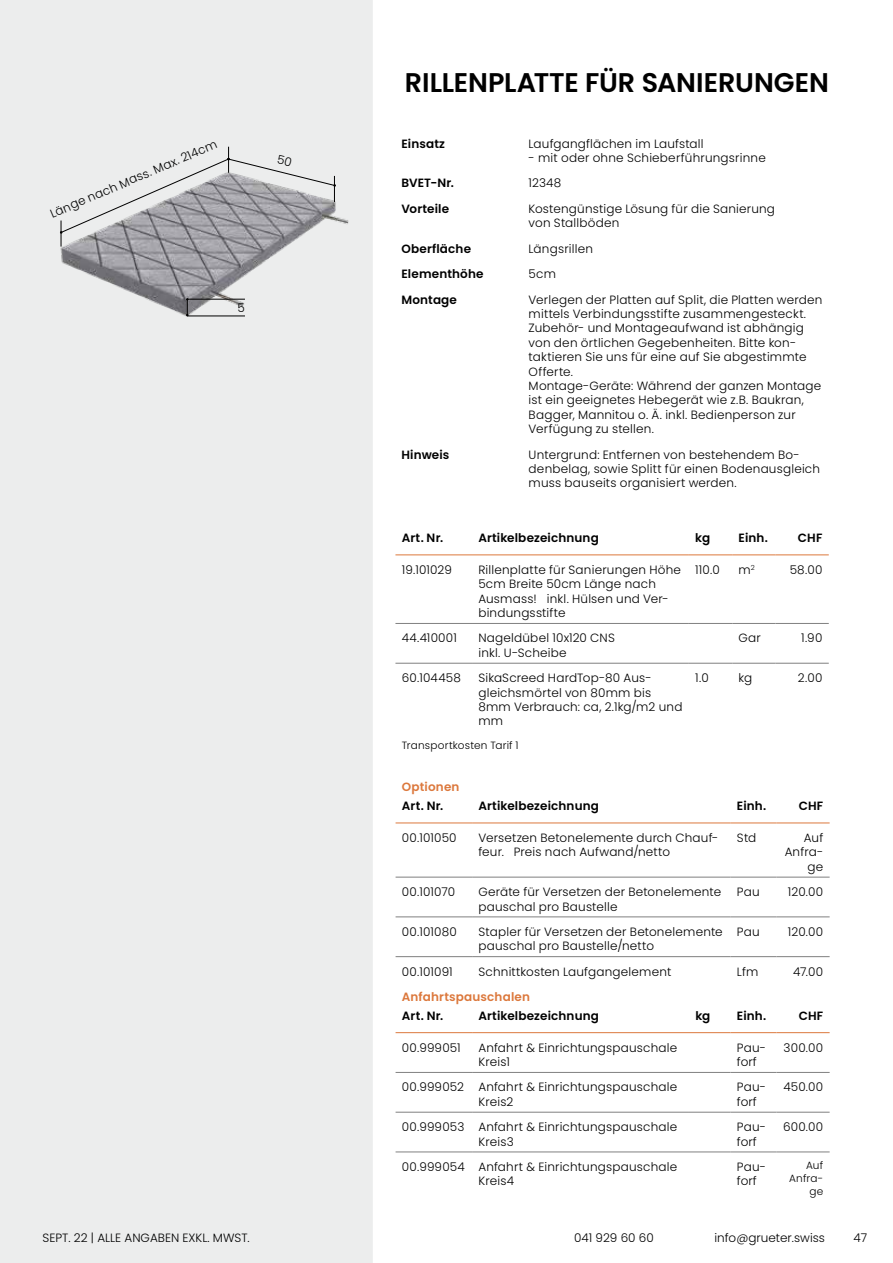
<style>
.page{position:relative;width:893px;height:1263px;background:#fff}
.page>*{position:absolute;margin:0;border:0;box-sizing:border-box;transform-origin:0 0}
.t1{font:600 27px "Poppins";color:#000}
.t2{font:300 12px/14.4px "Poppins";letter-spacing:.015em;color:#000}
.t3{font:600 12px "Poppins";letter-spacing:.01em;color:#000}
.t4{font:600 12px "Poppins";letter-spacing:.015em;color:#dc783c}
.t5{font:300 10.5px/12.6px "Poppins";letter-spacing:.02em;color:#000;text-align:right}
</style>
<div class="page">
<div style="left:0;top:0;width:373px;height:1263px;background:#eceded"></div>
<img style="left:30px;top:158px;width:331px;height:163px">
<hr style="left:187px;top:316px;width:58px;height:1px;background:#000">
<hr style="left:187px;top:299px;width:58px;height:1px;background:#000">
<svg style="left:186px;top:298px;width:3px;height:18px"></svg>
<hr style="left:396px;top:916px;width:76px;height:1px;background:#808080">
<hr style="left:472px;top:916px;width:258px;height:1px;background:#808080">
<hr style="left:730px;top:916px;width:46px;height:1px;background:#808080">
<hr style="left:776px;top:916px;width:54px;height:1px;background:#808080">
<hr style="left:396px;top:877px;width:76px;height:1px;background:#808080">
<hr style="left:472px;top:877px;width:258px;height:1px;background:#808080">
<hr style="left:730px;top:877px;width:46px;height:1px;background:#808080">
<hr style="left:776px;top:877px;width:54px;height:1px;background:#808080">
<hr style="left:396px;top:956px;width:76px;height:1px;background:#808080">
<hr style="left:472px;top:956px;width:258px;height:1px;background:#808080">
<hr style="left:730px;top:956px;width:46px;height:1px;background:#808080">
<hr style="left:776px;top:956px;width:54px;height:1px;background:#808080">
<hr style="left:396px;top:822px;width:76px;height:1px;background:#dc783c">
<hr style="left:472px;top:822px;width:258px;height:1px;background:#dc783c">
<hr style="left:730px;top:822px;width:46px;height:1px;background:#dc783c">
<hr style="left:776px;top:822px;width:54px;height:1px;background:#dc783c">
<hr style="left:396px;top:1112px;width:76px;height:1px;background:#808080">
<hr style="left:472px;top:1112px;width:217px;height:1px;background:#808080">
<hr style="left:689px;top:1112px;width:41px;height:1px;background:#808080">
<hr style="left:730px;top:1112px;width:46px;height:1px;background:#808080">
<hr style="left:776px;top:1112px;width:54px;height:1px;background:#808080">
<hr style="left:396px;top:1072px;width:76px;height:1px;background:#808080">
<hr style="left:472px;top:1072px;width:217px;height:1px;background:#808080">
<hr style="left:689px;top:1072px;width:41px;height:1px;background:#808080">
<hr style="left:730px;top:1072px;width:46px;height:1px;background:#808080">
<hr style="left:776px;top:1072px;width:54px;height:1px;background:#808080">
<hr style="left:396px;top:1151px;width:76px;height:1px;background:#808080">
<hr style="left:472px;top:1151px;width:217px;height:1px;background:#808080">
<hr style="left:689px;top:1151px;width:41px;height:1px;background:#808080">
<hr style="left:730px;top:1151px;width:46px;height:1px;background:#808080">
<hr style="left:776px;top:1151px;width:54px;height:1px;background:#808080">
<hr style="left:396px;top:1032px;width:76px;height:1px;background:#dc783c">
<hr style="left:472px;top:1032px;width:217px;height:1px;background:#dc783c">
<hr style="left:689px;top:1032px;width:41px;height:1px;background:#dc783c">
<hr style="left:730px;top:1032px;width:46px;height:1px;background:#dc783c">
<hr style="left:776px;top:1032px;width:54px;height:1px;background:#dc783c">
<hr style="left:395px;top:623px;width:77px;height:1px;background:#808080">
<hr style="left:472px;top:623px;width:217px;height:1px;background:#808080">
<hr style="left:689px;top:623px;width:43px;height:1px;background:#808080">
<hr style="left:732px;top:623px;width:44px;height:1px;background:#808080">
<hr style="left:776px;top:623px;width:53px;height:1px;background:#808080">
<hr style="left:395px;top:663px;width:77px;height:1px;background:#808080">
<hr style="left:472px;top:663px;width:217px;height:1px;background:#808080">
<hr style="left:689px;top:663px;width:43px;height:1px;background:#808080">
<hr style="left:732px;top:663px;width:44px;height:1px;background:#808080">
<hr style="left:776px;top:663px;width:53px;height:1px;background:#808080">
<hr style="left:395px;top:554px;width:77px;height:1px;background:#dc783c">
<hr style="left:472px;top:554px;width:217px;height:1px;background:#dc783c">
<hr style="left:689px;top:554px;width:43px;height:1px;background:#dc783c">
<hr style="left:732px;top:554px;width:44px;height:1px;background:#dc783c">
<hr style="left:776px;top:554px;width:53px;height:1px;background:#dc783c">
<svg style="left:60px;top:147px;width:276px;height:100px;background:#c5c5c8"></svg>
<p class="t2" style="left:48px;top:207px;width:181px;rotate:-23deg">Länge nach Mass. Max. 214cm</p>
<p class="t2" style="left:238px;top:300px;width:9px">5</p>
<p class="t2" style="left:43px;top:1230px;width:209px">SEPT. 22 | ALLE ANGABEN EXKL. MWST.</p>
<h1 class="t1" style="left:405px;top:67px;width:426px">RILLENPLATTE FÜR SANIERUNGEN</h1>
<p class="t3" style="left:401px;top:136px;width:45px">Einsatz</p>
<p class="t2" style="left:529px;top:136px;width:176px">Laufgangflächen im Laufstall</p>
<p class="t2" style="left:529px;top:151px;width:239px">- mit oder ohne Schieberführungsrinne</p>
<p class="t3" style="left:401px;top:176px;width:54px">BVET-Nr.</p>
<p class="t2" style="left:529px;top:176px;width:34px">12348</p>
<p class="t3" style="left:401px;top:202px;width:49px">Vorteile</p>
<p class="t2" style="left:529px;top:201px;width:248px">Kostengünstige Lösung für die Sanierung von Stallböden</p>
<p class="t3" style="left:401px;top:241px;width:71px">Oberfläche</p>
<p class="t2" style="left:529px;top:241px;width:66px">Längsrillen</p>
<p class="t3" style="left:401px;top:267px;width:84px">Elementhöhe</p>
<p class="t2" style="left:529px;top:267px;width:29px">5cm</p>
<p class="t3" style="left:401px;top:292px;width:57px">Montage</p>
<p class="t2" style="left:529px;top:292px;width:295px">Verlegen der Platten auf Split, die Platten werden mittels Verbindungsstifte zusammengesteckt.<br>Zubehör- und Montageaufwand ist abhängig von den örtlichen Gegebenheiten. Bitte kon&shy;taktieren Sie uns für eine auf Sie abgestimmte Offerte.<br>Montage-Geräte: Während der ganzen Montage ist ein geeignetes Hebegerät wie z.B. Baukran, Bagger, Mannitou o. Ä. inkl. Bedienperson zur Verfügung zu stellen.</p>
<p class="t3" style="left:401px;top:447px;width:50px">Hinweis</p>
<p class="t2" style="left:529px;top:447px;width:293px">Untergrund: Entfernen von bestehendem Bo&shy;denbelag, sowie Splitt für einen Bodenausgleich muss bauseits organisiert werden.</p>
<p class="t3" style="left:402px;top:531px;width:43px">Art. Nr.</p>
<p class="t3" style="left:478px;top:531px;width:122px">Artikelbezeichnung</p>
<p class="t3" style="left:695px;top:531px;width:16px">kg</p>
<p class="t3" style="left:739px;top:531px;width:31px">Einh.</p>
<p class="t3" style="left:798px;top:531px;width:26px">CHF</p>
<p class="t2" style="left:402px;top:562px;width:52px">19.101029</p>
<p class="t2" style="left:478px;top:562px;width:204px">Rillenplatte für Sanierungen Höhe<br>5cm Breite 50cm Länge nach<br>Ausmass! inkl. Hülsen und Ver&shy;bindungsstifte</p>
<p class="t2" style="left:695px;top:562px;width:26px">110.0</p>
<p class="t2" style="left:739px;top:562px;width:18px">m<sup>2</sup></p>
<p class="t2" style="left:790px;top:562px;width:34px">58.00</p>
<p class="t2" style="left:402px;top:631px;width:56px">44.410001</p>
<p class="t2" style="left:478px;top:631px;width:138px">Nageldübel 10x120 CNS inkl. U-Scheibe</p>
<p class="t2" style="left:739px;top:631px;width:24px">Gar</p>
<p class="t2" style="left:801px;top:631px;width:23px">1.90</p>
<p class="t2" style="left:402px;top:671px;width:61px">60.104458</p>
<p class="t2" style="left:478px;top:671px;width:206px">SikaScreed HardTop-80 Aus&shy;gleichsmörtel von 80mm bis<br>8mm Verbrauch: ca, 2.1kg/m2 und mm</p>
<p class="t2" style="left:695px;top:671px;width:15px">1.0</p>
<p class="t2" style="left:739px;top:671px;width:15px">kg</p>
<p class="t2" style="left:798px;top:671px;width:26px">2.00</p>
<p class="t5" style="left:402px;top:739px;width:118px">Transportkosten Tarif 1</p>
<p class="t4" style="left:402px;top:780px;width:59px">Optionen</p>
<p class="t3" style="left:402px;top:799px;width:43px">Art. Nr.</p>
<p class="t3" style="left:478px;top:799px;width:122px">Artikelbezeichnung</p>
<p class="t3" style="left:737px;top:799px;width:31px">Einh.</p>
<p class="t3" style="left:799px;top:799px;width:26px">CHF</p>
<p class="t2" style="left:402px;top:830px;width:56px">00.101050</p>
<p class="t2" style="left:478px;top:830px;width:242px">Versetzen Betonelemente durch Chauf&shy;feur. Preis nach Aufwand/netto</p>
<p class="t2" style="left:737px;top:830px;width:21px">Std</p>
<p class="t2" style="left:785px;top:830px;width:40px;text-align:right">Auf<br>Anfra&shy;ge</p>
<p class="t2" style="left:402px;top:885px;width:55px">00.101070</p>
<p class="t2" style="left:478px;top:885px;width:244px">Geräte für Versetzen der Betonelemente pauschal pro Baustelle</p>
<p class="t2" style="left:737px;top:885px;width:24px">Pau</p>
<p class="t2" style="left:788px;top:885px;width:37px">120.00</p>
<p class="t2" style="left:402px;top:924px;width:56px">00.101080</p>
<p class="t2" style="left:478px;top:924px;width:246px">Stapler für Versetzen der Betonelemente pauschal pro Baustelle/netto</p>
<p class="t2" style="left:737px;top:924px;width:24px">Pau</p>
<p class="t2" style="left:788px;top:924px;width:37px">120.00</p>
<p class="t2" style="left:402px;top:964px;width:52px">00.101091</p>
<p class="t2" style="left:478px;top:964px;width:194px">Schnittkosten Laufgangelement</p>
<p class="t2" style="left:737px;top:964px;width:23px">Lfm</p>
<p class="t2" style="left:793px;top:964px;width:32px">47.00</p>
<p class="t4" style="left:402px;top:989px;width:130px">Anfahrtspauschalen</p>
<p class="t3" style="left:402px;top:1008px;width:43px">Art. Nr.</p>
<p class="t3" style="left:478px;top:1008px;width:122px">Artikelbezeichnung</p>
<p class="t3" style="left:695px;top:1008px;width:16px">kg</p>
<p class="t3" style="left:737px;top:1008px;width:31px">Einh.</p>
<p class="t3" style="left:799px;top:1008px;width:26px">CHF</p>
<p class="t2" style="left:402px;top:1040px;width:60px">00.999051</p>
<p class="t2" style="left:478px;top:1040px;width:200px">Anfahrt &amp; Einrichtungspauschale<br>Kreis1</p>
<p class="t2" style="left:737px;top:1040px;width:31px">Pau&shy;forf</p>
<p class="t2" style="left:783px;top:1040px;width:41px">300.00</p>
<p class="t2" style="left:478px;top:1080px;width:200px;text-indent:-77px">00.999052 Anfahrt &amp; Einrichtungspauschale<br>Kreis2</p>
<p class="t2" style="left:737px;top:1080px;width:31px">Pau&shy;forf</p>
<p class="t2" style="left:783px;top:1080px;width:41px">450.00</p>
<p class="t2" style="left:478px;top:1120px;width:200px;text-indent:-77px">00.999053 Anfahrt &amp; Einrichtungspauschale<br>Kreis3</p>
<p class="t2" style="left:737px;top:1120px;width:31px">Pau&shy;forf</p>
<p class="t2" style="left:783px;top:1120px;width:42px">600.00</p>
<p class="t2" style="left:478px;top:1159px;width:200px;text-indent:-77px">00.999054 Anfahrt &amp; Einrichtungspauschale<br>Kreis4</p>
<p class="t2" style="left:737px;top:1159px;width:31px">Pau&shy;forf</p>
<p class="t5" style="left:789px;top:1159px;width:36px">Auf<br>Anfra&shy;ge</p>
<p class="t2" style="left:574px;top:1230px;width:81px">041 929 60 60</p>
<p class="t2" style="left:714px;top:1230px;width:112px">info@grueter.swiss</p>
<p class="t2" style="left:853px;top:1230px;width:15px">47</p>
</div>
